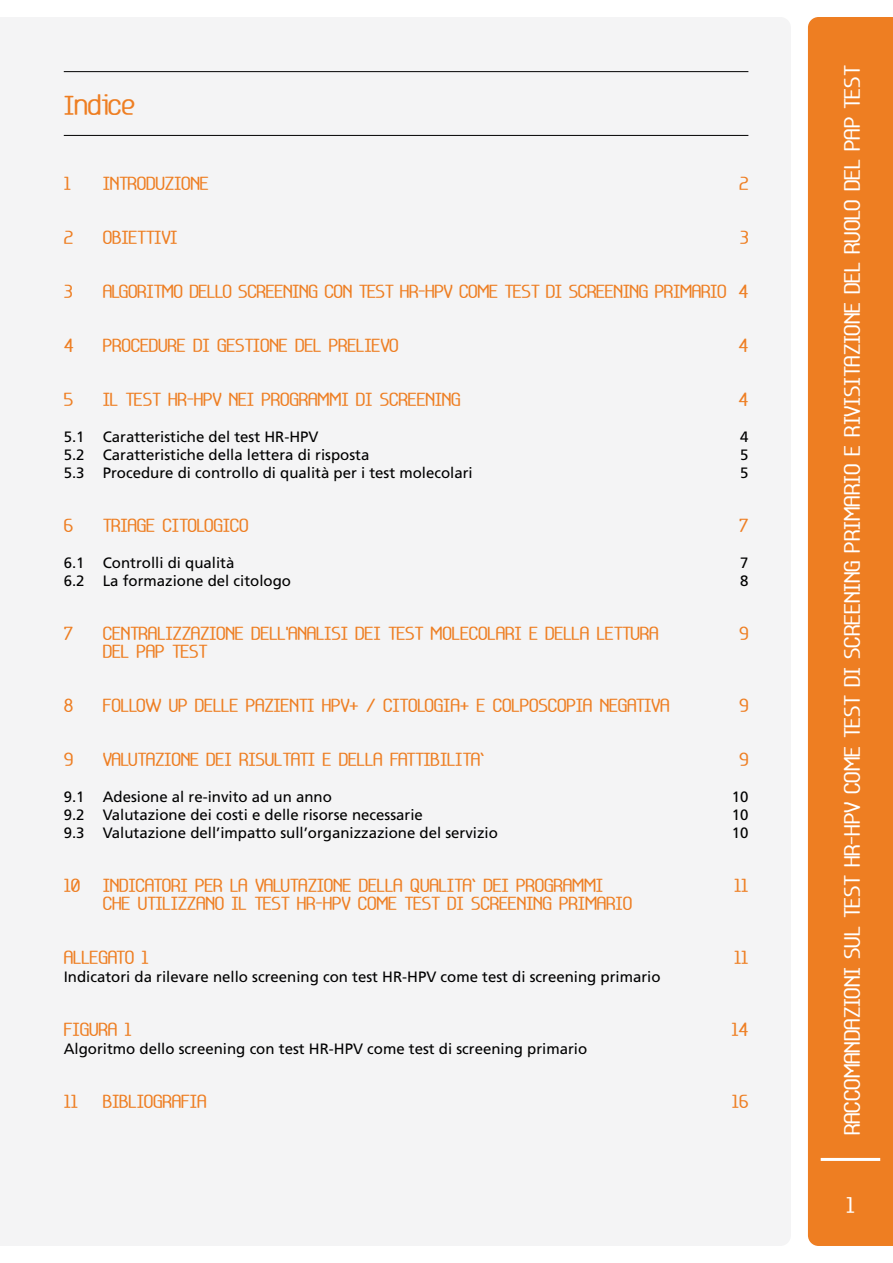
<style>
.page{position:relative;width:893px;height:1263px;background:#fff}
.page>*{position:absolute;margin:0;border:0;box-sizing:border-box;transform-origin:0 0}
.t1{font:21.75px "Base 5";color:#ee7e22}
.t2{font:18px "Base 5";letter-spacing:.01em;color:#fff}
.t3{font:15px "Base 5";color:#ee7e22}
.t4{font:15px "Frutiger";color:#000}
</style>
<div class="page">
<div style="left:808px;top:17px;width:85px;height:1229px;background:#ee7e22"></div>
<hr style="left:821px;top:1158px;width:59px;height:3px;background:#fff">
<div style="left:0;top:17px;width:791px;height:1229px;background:#f4f4f5"></div>
<hr style="left:64px;top:71px;width:684px;height:1px;background:#000">
<hr style="left:64px;top:135px;width:684px;height:1px;background:#000">
<h1 class="t1" style="left:64px;top:91px;width:73px">INDICE</h1>
<p class="t3" style="left:64px;top:173px;width:23px">1 INT</p>
<p class="t3" style="left:128px;top:173px;width:19px">RODUZIONE</p>
<p class="t3" style="left:739px;top:173px;width:11px">2</p>
<p class="t3" style="left:64px;top:227px;width:30px">2 O</p>
<p class="t3" style="left:112px;top:227px;width:19px">BIETTI</p>
<p class="t3" style="left:161px;top:227px;width:14px">VI</p>
<p class="t3" style="left:740px;top:227px;width:10px">3</p>
<p class="t3" style="left:64px;top:281px;width:23px">3 ALGO</p>
<p class="t3" style="left:137px;top:281px;width:20px">RITMO</p>
<p class="t3" style="left:189px;top:281px;width:10px">DELLO</p>
<p class="t3" style="left:238px;top:281px;width:38px">SCREENING</p>
<p class="t3" style="left:324px;top:281px;width:10px">CON</p>
<p class="t3" style="left:359px;top:281px;width:10px">TEST</p>
<p class="t3" style="left:400px;top:281px;width:70px">HR-HPV COME</p>
<p class="t3" style="left:505px;top:281px;width:10px">TEST</p>
<p class="t3" style="left:546px;top:281px;width:60px">DI SCREENING</p>
<p class="t3" style="left:655px;top:281px;width:29px">PRIMA</p>
<p class="t3" style="left:701px;top:281px;width:16px">RIO</p>
<p class="t3" style="left:738px;top:281px;width:11px">4</p>
<p class="t3" style="left:64px;top:335px;width:11px">4</p>
<p class="t3" style="left:103px;top:335px;width:29px">PROCEDU</p>
<p class="t3" style="left:167px;top:335px;width:60px">REDI GESTIONE</p>
<p class="t3" style="left:295px;top:335px;width:10px">DEL</p>
<p class="t3" style="left:329px;top:335px;width:28px">PRELIE</p>
<p class="t3" style="left:380px;top:335px;width:15px">VO</p>
<p class="t3" style="left:738px;top:335px;width:11px">4</p>
<p class="t3" style="left:64px;top:389px;width:11px">5</p>
<p class="t3" style="left:103px;top:389px;width:33px">IL TEST</p>
<p class="t3" style="left:168px;top:389px;width:70px">HR-HPV NEI</p>
<p class="t3" style="left:262px;top:389px;width:58px">PROGRAMMI</p>
<p class="t3" style="left:356px;top:389px;width:62px">DI SCREENING</p>
<p class="t3" style="left:738px;top:389px;width:11px">4</p>
<p class="t4" style="left:64px;top:428px;width:256px">5.1 Caratteristiche del test HR-HPV</p>
<p class="t4" style="left:740px;top:428px;width:10px">4</p>
<p class="t4" style="left:64px;top:446px;width:307px">5.2 Caratteristiche della lettera di risposta</p>
<p class="t4" style="left:740px;top:446px;width:10px">5</p>
<p class="t4" style="left:64px;top:464px;width:411px">5.3 Procedure di controllo di qualità per i test molecolari</p>
<p class="t4" style="left:740px;top:464px;width:10px">5</p>
<p class="t3" style="left:64px;top:515px;width:30px">6 T</p>
<p class="t3" style="left:111px;top:515px;width:19px">RIAGE</p>
<p class="t3" style="left:163px;top:515px;width:9px">CITOLOGICO</p>
<p class="t3" style="left:739px;top:515px;width:11px">7</p>
<p class="t4" style="left:64px;top:554px;width:172px">6.1 Controlli di qualità</p>
<p class="t4" style="left:740px;top:554px;width:10px">7</p>
<p class="t4" style="left:64px;top:572px;width:229px">6.2 La formazione del citologo</p>
<p class="t4" style="left:740px;top:572px;width:10px">8</p>
<p class="t3" style="left:64px;top:623px;width:24px">7 CENT</p>
<p class="t3" style="left:139px;top:623px;width:19px">RALIZZAZIONE</p>
<p class="t3" style="left:251px;top:623px;width:10px">DELL</p>
<p class="t3" style="left:286px;top:623px;width:12px">'ANALISI</p>
<p class="t3" style="left:355px;top:623px;width:10px">DEI</p>
<p class="t3" style="left:388px;top:623px;width:10px">TEST</p>
<p class="t3" style="left:431px;top:623px;width:11px">MOLECOLA</p>
<p class="t3" style="left:505px;top:623px;width:50px">RIEDELLA</p>
<p class="t3" style="left:597px;top:623px;width:10px">LETTU</p>
<p class="t3" style="left:640px;top:623px;width:19px">RA</p>
<p class="t3" style="left:739px;top:623px;width:11px">9</p>
<p class="t3" style="left:64px;top:641px;width:18px">DEL</p>
<p class="t3" style="left:137px;top:641px;width:46px">PAP TEST</p>
<p class="t3" style="left:64px;top:695px;width:11px">8</p>
<p class="t3" style="left:103px;top:695px;width:19px">FOLLO</p>
<p class="t3" style="left:146px;top:695px;width:59px">W UP DELLE</p>
<p class="t3" style="left:246px;top:695px;width:19px">PAZIENTI</p>
<p class="t3" style="left:322px;top:695px;width:71px">HPV+ / CITOLOGIA</p>
<p class="t3" style="left:460px;top:695px;width:80px">+ ECOLPOSCO</p>
<p class="t3" style="left:566px;top:695px;width:43px">PIA NEGATI</p>
<p class="t3" style="left:651px;top:695px;width:15px">VA</p>
<p class="t3" style="left:739px;top:695px;width:11px">9</p>
<p class="t3" style="left:64px;top:749px;width:11px">9</p>
<p class="t3" style="left:103px;top:749px;width:113px">VALUTAZIONE DEI</p>
<p class="t3" style="left:239px;top:749px;width:19px">RISULTATI</p>
<p class="t3" style="left:322px;top:749px;width:85px">E DELLA FATTI</p>
<p class="t3" style="left:431px;top:749px;width:19px">BILIT</p>
<p class="t3" style="left:471px;top:749px;width:15px">A`</p>
<p class="t3" style="left:739px;top:749px;width:11px">9</p>
<p class="t4" style="left:64px;top:788px;width:270px">9.1 Adesione al re-invito ad un anno</p>
<p class="t4" style="left:732px;top:788px;width:18px">10</p>
<p class="t4" style="left:64px;top:806px;width:361px">9.2 Valutazione dei costi e delle risorse necessarie</p>
<p class="t4" style="left:732px;top:806px;width:18px">10</p>
<p class="t4" style="left:64px;top:824px;width:436px">9.3 Valutazione dell’impatto sull’organizzazione del servizio</p>
<p class="t4" style="left:732px;top:824px;width:18px">10</p>
<p class="t3" style="left:64px;top:875px;width:28px">10 INDICATO</p>
<p class="t3" style="left:171px;top:875px;width:433px">RI PER LA VALUTAZIONE DELLA QUALITA` DEI PROGRAMMI</p>
<p class="t3" style="left:734px;top:875px;width:16px">11</p>
<p class="t3" style="left:103px;top:893px;width:162px">CHE UTILIZZANO IL TEST</p>
<p class="t3" style="left:297px;top:893px;width:337px">HR-HPV COME TEST DI SCREENING PRIMARIO</p>
<p class="t3" style="left:64px;top:947px;width:86px">ALLEGATO 1</p>
<p class="t3" style="left:734px;top:947px;width:16px">11</p>
<p class="t4" style="left:64px;top:968px;width:598px">Indicatori da rilevare nello screening con test HR-HPV come test di screening primario</p>
<p class="t3" style="left:64px;top:1019px;width:69px">FIGURA 1</p>
<p class="t3" style="left:731px;top:1019px;width:19px">14</p>
<p class="t4" style="left:64px;top:1040px;width:525px">Algoritmo dello screening con test HR-HPV come test di screening primario</p>
<p class="t3" style="left:64px;top:1091px;width:16px">11</p>
<p class="t3" style="left:103px;top:1091px;width:36px">BIBLIOG</p>
<p class="t3" style="left:162px;top:1091px;width:34px">RAFIA</p>
<p class="t3" style="left:732px;top:1091px;width:18px">16</p>
<p class="t2" style="left:841px;top:109px;width:45px;rotate:-90deg">TEST</p>
<p class="t2" style="left:841px;top:1135px;width:1018px;rotate:-90deg">RACCOMANDAZIONI SUL TEST HR-HPV COME TEST DI SCREENING PRIMARIO E RIVISITAZIONE DEL RUOLO DEL PAP</p>
<p class="t2" style="left:846px;top:1194px;width:10px">1</p>
</div>
